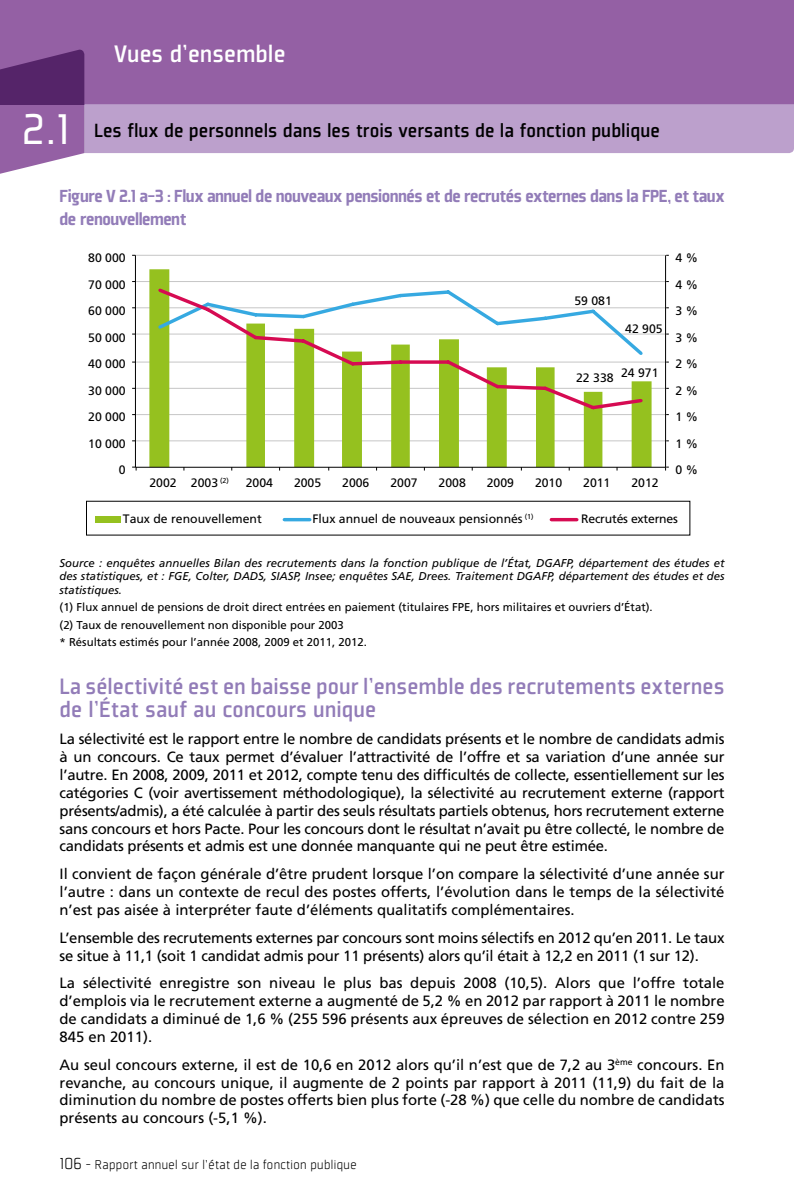
<style>
.page{position:relative;width:794px;height:1191px;background:#fff}
.page>*{position:absolute;margin:0;border:0;box-sizing:border-box;transform-origin:0 0}
.t1{font:47.25px "Plexes";color:#fff}
.t2{font:500 26.25px "Plexes";color:#fff}
.t3{font:500 24.5px/22.8px "Plexes";color:#927cb8}
.t4{font:500 21px "Plexes";color:#000}
.t5{font:900 19.25px/23.1px "Plexes";letter-spacing:-.025em;color:#927cb8}
.t6{font:14.88px/17.8px "Frutiger LT Std";letter-spacing:-.015em;color:#000;text-align:justify}
.t7{font:300 14px "Plexes";letter-spacing:-.02em;color:#000}
.t8{font:12.25px "Frutiger";color:#000}
.t9{font:italic 11.38px/13.7px "Frutiger LT Std";color:#000;text-align:justify}
.t10{font:11.38px/17.3px "Frutiger";color:#000}
.s1{font-size:17.5px}
</style>
<div class="page">
<div style="left:0;top:0;width:794px;height:104px;background:#9460a4"></div>
<svg style="left:0;top:50px;width:794px;height:124px"></svg>
<hr style="left:793px;top:0;width:1px;height:104px;background:#9460a4">
<hr style="left:136px;top:440px;width:529px;height:1px;background:#c6c6c6">
<hr style="left:136px;top:414px;width:529px;height:1px;background:#c6c6c6">
<hr style="left:136px;top:388px;width:529px;height:1px;background:#c6c6c6">
<hr style="left:136px;top:362px;width:529px;height:1px;background:#c6c6c6">
<hr style="left:136px;top:334px;width:529px;height:1px;background:#c6c6c6">
<hr style="left:136px;top:307px;width:529px;height:1px;background:#c6c6c6">
<hr style="left:136px;top:281px;width:529px;height:1px;background:#c6c6c6">
<hr style="left:136px;top:255px;width:529px;height:1px;background:#c6c6c6">
<svg style="left:149px;top:269px;width:502px;height:198px"></svg>
<hr style="left:665px;top:255px;width:1px;height:212px;background:#000">
<hr style="left:135px;top:255px;width:1px;height:212px;background:#000">
<hr style="left:135px;top:467px;width:530px;height:1px;background:#000">
<svg style="left:156px;top:286px;width:489px;height:126px"></svg>
<div style="left:95px;top:516px;width:25px;height:7px;background:#95c11f"></div>
<hr style="left:284px;top:518px;width:26px;height:3px;background:#36a9e1">
<hr style="left:551px;top:518px;width:26px;height:3px;background:#d60b52">
<h2 class="t2" style="left:114px;top:40px;width:173px">Vues d’ensemble</h2>
<h1 class="t1" style="left:22px;top:104px;width:49px">2.1</h1>
<h3 class="t4" style="left:94px;top:119px;width:567px">Les flux de personnels dans les trois versants de la fonction publique</h3>
<p class="t5" style="left:60px;top:184px;width:666px">Figure V 2.1 a-3 : Flux annuel de nouveaux pensionnés et de recrutés externes dans la FPE, et taux de renouvellement</p>
<p class="t8" style="left:88px;top:251px;width:39px">80 000</p>
<p class="t8" style="left:675px;top:251px;width:24px">4 %</p>
<p class="t8" style="left:88px;top:277px;width:39px">70 000</p>
<p class="t8" style="left:675px;top:277px;width:24px">4 %</p>
<p class="t8" style="left:88px;top:304px;width:39px">60 000</p>
<p class="t8" style="left:574px;top:293px;width:39px">59 081</p>
<p class="t8" style="left:675px;top:304px;width:24px">3 %</p>
<p class="t8" style="left:88px;top:330px;width:39px">50 000</p>
<p class="t8" style="left:88px;top:357px;width:39px">40 000</p>
<p class="t8" style="left:625px;top:321px;width:39px">42 905</p>
<p class="t8" style="left:576px;top:368px;width:84px">22 338 24 971</p>
<p class="t8" style="left:675px;top:330px;width:24px">3 %</p>
<p class="t8" style="left:675px;top:357px;width:24px">2 %</p>
<p class="t8" style="left:88px;top:383px;width:39px">30 000</p>
<p class="t8" style="left:675px;top:383px;width:24px">2 %</p>
<p class="t8" style="left:88px;top:410px;width:39px">20 000</p>
<p class="t8" style="left:675px;top:410px;width:24px">1 %</p>
<p class="t8" style="left:88px;top:436px;width:39px">10 000</p>
<p class="t8" style="left:675px;top:436px;width:24px">1 %</p>
<p class="t8" style="left:119px;top:463px;width:8px">0</p>
<p class="t8" style="left:675px;top:463px;width:24px">0 %</p>
<p class="t8" style="left:149px;top:475px;width:81px">2002 2003 <sup>(2)</sup></p>
<p class="t8" style="left:246px;top:475px;width:29px">2004</p>
<p class="t8" style="left:294px;top:475px;width:29px">2005</p>
<p class="t8" style="left:342px;top:475px;width:29px">2006</p>
<p class="t8" style="left:390px;top:475px;width:29px">2007</p>
<p class="t8" style="left:438px;top:475px;width:29px">2008</p>
<p class="t8" style="left:487px;top:475px;width:29px">2009</p>
<p class="t8" style="left:535px;top:475px;width:29px">2010</p>
<p class="t8" style="left:583px;top:475px;width:29px">2011</p>
<p class="t8" style="left:631px;top:475px;width:29px">2012</p>
<p class="t8" style="left:123px;top:511px;width:140px">Taux de renouvellement</p>
<p class="t8" style="left:312px;top:511px;width:223px">Flux annuel de nouveaux pensionnés <sup>(1)</sup></p>
<p class="t8" style="left:581px;top:511px;width:98px">Recrutés externes</p>
<p class="t9" style="left:60px;top:556px;width:666px">Source : enquêtes annuelles Bilan des recrutements dans la fonction publique de l’État, DGAFP, département des études et des statistiques, et : FGE, Colter, DADS, SIASP, Insee; enquêtes SAE, Drees. Traitement DGAFP, département des études et des statistiques.</p>
<p class="t10" style="left:60px;top:598px;width:594px">(1) Flux annuel de pensions de droit direct entrées en paiement (titulaires FPE, hors militaires et ouvriers d’État). (2) Taux de renouvellement non disponible pour 2003<br>* Résultats estimés pour l’année 2008, 2009 et 2011, 2012.</p>
<h3 class="t3" style="left:60px;top:674px;width:666px">La sélectivité est en baisse pour l’ensemble des recrutements externes de l’État sauf au concours unique</h3>
<p class="t6" style="left:60px;top:730px;width:666px">La sélectivité est le rapport entre le nombre de candidats présents et le nombre de candidats admis à un concours. Ce taux permet d’évaluer l’attractivité de l’offre et sa variation d’une année sur l’autre. En 2008, 2009, 2011 et 2012, compte tenu des difficultés de collecte, essentiellement sur les catégories C (voir avertissement méthodologique), la sélectivité au recrutement externe (rapport présents/admis), a été calculée à partir des seuls résultats partiels obtenus, hors recrutement externe sans concours et hors Pacte. Pour les concours dont le résultat n’avait pu être collecté, le nombre de candidats présents et admis est une donnée manquante qui ne peut être estimée.</p>
<p class="t6" style="left:60px;top:865px;width:666px">Il convient de façon générale d’être prudent lorsque l’on compare la sélectivité d’une année sur l’autre : dans un contexte de recul des postes offerts, l’évolution dans le temps de la sélectivité n’est pas aisée à interpréter faute d’éléments qualitatifs complémentaires.</p>
<p class="t6" style="left:60px;top:928px;width:666px">L’ensemble des recrutements externes par concours sont moins sélectifs en 2012 qu’en 2011. Le taux se situe à 11,1 (soit 1 candidat admis pour 11 présents) alors qu’il était à 12,2 en 2011 (1 sur 12).</p>
<p class="t6" style="left:60px;top:974px;width:666px">La sélectivité enregistre son niveau le plus bas depuis 2008 (10,5). Alors que l’offre totale d’emplois via le recrutement externe a augmenté de 5,2 % en 2012 par rapport à 2011 le nombre de candidats a diminué de 1,6 % (255 596 présents aux épreuves de sélection en 2012 contre 259<br>845 en 2011).</p>
<p class="t6" style="left:60px;top:1055px;width:666px">Au seul concours externe, il est de 10,6 en 2012 alors qu’il n’est que de 7,2 au 3<sup>ème</sup> concours. En revanche, au concours unique, il augmente de 2 points par rapport à 2011 (11,9) du fait de la diminution du nombre de postes offerts bien plus forte (-28 %) que celle du nombre de candidats présents au concours (-5,1 %).</p>
<p class="t7" style="left:60px;top:1157px;width:299px"><span class="s1">106</span> - Rapport annuel sur l’état de la fonction publique</p>
</div>
